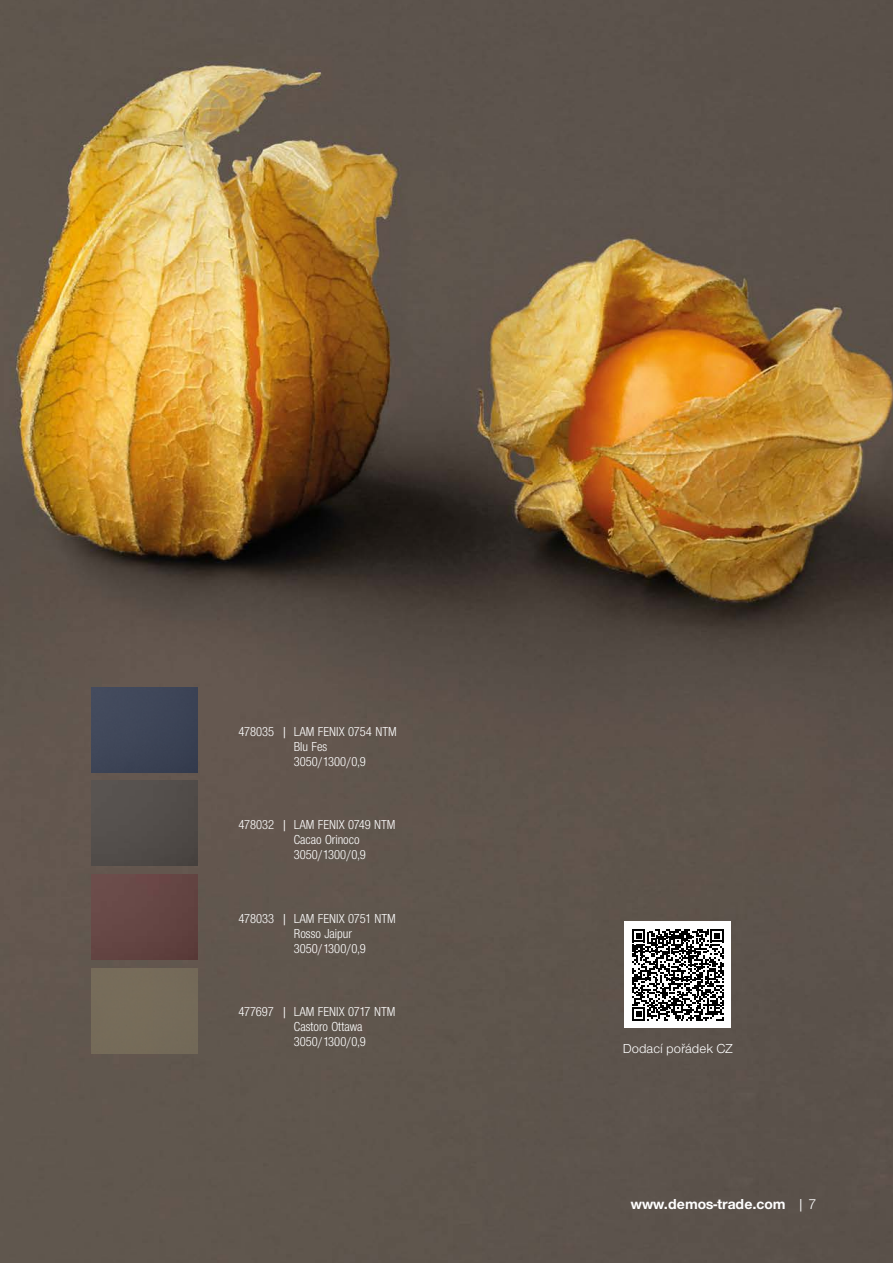
<style>
.page{position:relative;width:893px;height:1263px;background:#fff}
.page>*{position:absolute;margin:0;border:0;box-sizing:border-box;transform-origin:0 0}
.t1{font:700 15px "Nimbus Sans Novus TOT";color:#fff}
.t2{font:13.5px/15px "Nimbus Sans Novus TOT Reg Con";color:#fff}
.t3{font:13.5px "Nimbus Sans Novus TOT";color:#fff}
.s1{font-weight:400}
</style>
<div class="page">
<img style="left:0;top:0;width:893px;height:1263px">
<div style="left:91px;top:874px;width:107px;height:85px;background:#654644"></div>
<div style="left:91px;top:781px;width:107px;height:85px;background:#534e4b"></div>
<div style="left:91px;top:687px;width:107px;height:85px;background:#3e4557"></div>
<div style="left:91px;top:968px;width:107px;height:85px;background:#756b59"></div>
<div style="left:625px;top:922px;width:106px;height:106px;background:#fff"></div>
<svg style="left:632px;top:929px;width:92px;height:91px"></svg>
<p class="t2" style="left:294px;top:724px;width:104px;text-indent:-55px">478035 | LAM FENIX 0754 NTM<br>Blu Fes<br>3050/1300/0,9</p>
<p class="t2" style="left:294px;top:817px;width:103px;text-indent:-55px">478032 | LAM FENIX 0749 NTM<br>Cacao Orinoco<br>3050/1300/0,9</p>
<p class="t2" style="left:294px;top:911px;width:104px;text-indent:-55px">478033 | LAM FENIX 0751 NTM<br>Rosso Jaipur<br>3050/1300/0,9</p>
<p class="t2" style="left:294px;top:1004px;width:103px;text-indent:-55px">477697 | LAM FENIX 0717 NTM<br>Castoro Ottawa<br>3050/1300/0,9</p>
<p class="t3" style="left:623px;top:1041px;width:112px">Dodací pořádek CZ</p>
<p class="t1" style="left:631px;top:1195px;width:187px">www.demos-trade.com <span class="s1">| 7</span></p>
</div>
